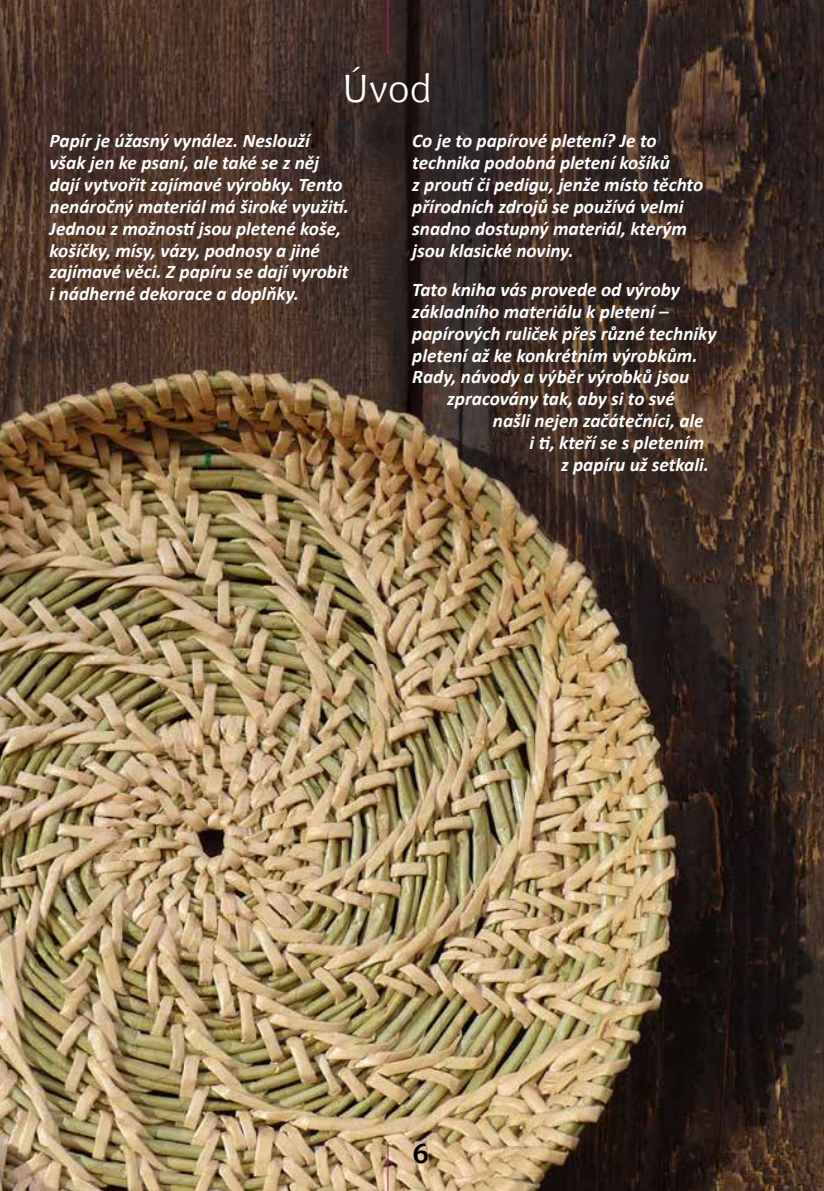
<style>
.page{position:relative;width:824px;height:1191px;background:#fff}
.page>*{position:absolute;margin:0;border:0;box-sizing:border-box;transform-origin:0 0}
.t1{font:38.5px "Chianti BT";color:#fff}
.t2{font:700 28px "Chianti BT";color:#000}
.t3{font:italic 700 19.25px/21.9px "Calibri";color:#fff}
</style>
<div class="page">
<img style="left:0;top:0;width:823px;height:1191px">
<hr style="left:387px;top:1143px;width:1px;height:48px;background:#9d1d59">
<hr style="left:387px;top:0;width:1px;height:55px;background:#9d1d59">
<h1 class="t1" style="left:342px;top:66px;width:91px">Úvod</h1>
<p class="t3" style="left:50px;top:129px;width:301px">Papír je úžasný vynález. Neslouží však jen ke psaní, ale také se z něj dají vytvořit zajímavé výrobky. Tento nenáročný materiál má široké využití.<br>Jednou z možností jsou pletené koše, košíčky, mísy, vázy, podnosy a jiné zajímavé věci. Z papíru se dají vyrobit i nádherné dekorace a doplňky.</p>
<p class="t3" style="left:412px;top:129px;width:292px">Co je to papírové pletení? Je to technika podobná pletení košíků<br>z proutí či pedigu, jenže místo těchto přírodních zdrojů se používá velmi snadno dostupný materiál, kterým jsou klasické noviny.</p>
<p class="t3" style="left:412px;top:278px;width:269px">Tato kniha vás provede od výroby</p>
<p class="t3" style="left:412px;top:300px;width:258px">základního materiálu k pletení –</p>
<p class="t3" style="left:412px;top:322px;width:306px">papírových ruliček přes různé techniky</p>
<p class="t3" style="left:412px;top:343px;width:287px">pletení až ke konkrétním výrobkům.</p>
<p class="t3" style="left:412px;top:365px;width:278px">Rady, návody a výběr výrobků jsou</p>
<p class="t3" style="left:447px;top:387px;width:229px">zpracovány tak, aby si to své</p>
<p class="t3" style="left:493px;top:409px;width:212px">našli nejen začátečníci, ale</p>
<p class="t3" style="left:529px;top:431px;width:176px">i ti, kteří se s pletením</p>
<p class="t3" style="left:561px;top:453px;width:149px">z papíru už setkali.</p>
<h2 class="t2" style="left:412px;top:1137px;width:19px">6</h2>
</div>
